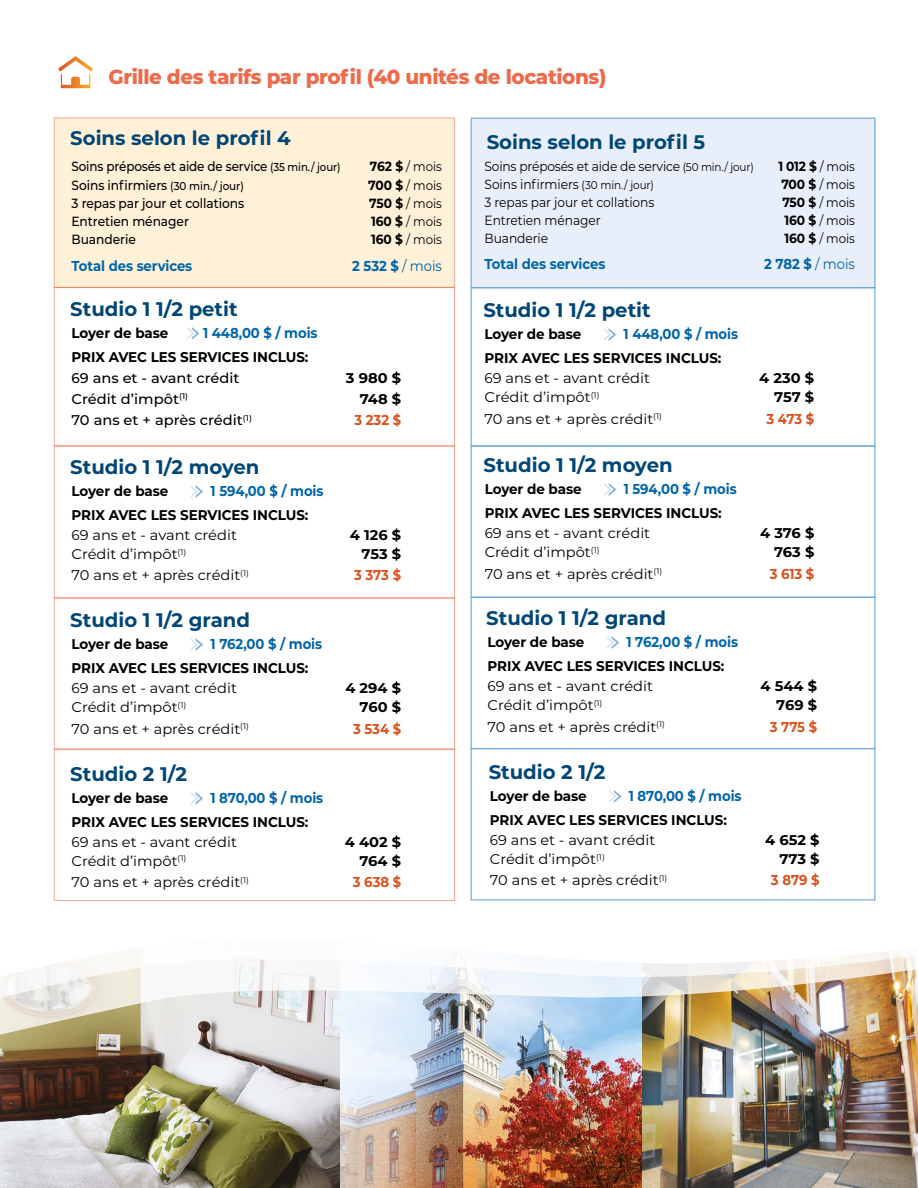
<style>
.page{position:relative;width:918px;height:1188px;background:#fff}
.page>*{position:absolute;margin:0;border:0;box-sizing:border-box;transform-origin:0 0}
.t1{font:800 20.25px "Montserrat";letter-spacing:-.02em;color:#ed6b4b}
.t2{font:700 19.65px "Montserrat";color:#004676}
.t3{font:700 14.4px "Montserrat";letter-spacing:-.005em;color:#0065a9;scale:.92 1}
.t4{font:700 14.4px "Montserrat";letter-spacing:-.005em;color:#da5321;scale:.92 1}
.t5{font:700 14.1px "Montserrat";letter-spacing:-.005em;color:#000;scale:.96 1}
.t6{font:14.1px "Montserrat";color:#000;scale:1.04 1}
.t7{font:14.1px "Montserrat";color:#000;scale:.96 1}
.t8{font:700 14.1px "Montserrat";letter-spacing:-.005em;color:#000;scale:1.04 1}
.t9{font:500 14.1px "Montserrat";color:#000;scale:1.04 1}
.t10{font:500 14.1px "Montserrat";color:#000;scale:.96 1}
.t11{font:13.35px "Montserrat";letter-spacing:-.005em;color:#000;scale:.92 1}
.t12{font:500 13.35px "Montserrat";letter-spacing:-.005em;color:#000;scale:.92 1}
.t13{font:500 13.35px "Montserrat";letter-spacing:-.005em;color:#000;scale:.9 1}
.t14{font:700 13.35px "Montserrat";color:#000;scale:.92 1}
.t15{font:12.9px "Montserrat";letter-spacing:-.005em;color:#000;scale:.92 1}
.s1{font-size:11.4px}
.s2{font-weight:700;font-size:13.35px}
.s3{font-weight:400}
.s4{font-weight:400;font-size:12.9px}
</style>
<div class="page">
<img style="left:0;top:1044px;width:643px;height:144px">
<img style="left:643px;top:1044px;width:275px;height:144px">
<img style="left:0;top:1007px;width:918px;height:37px">
<img style="left:0;top:982px;width:918px;height:25px">
<svg style="left:1px;top:804px;width:917px;height:178px"></svg>
<div style="left:56px;top:119px;width:398px;height:169px;background:#fff1d7"></div>
<div style="left:54px;top:287px;width:401px;height:159px;border:1px solid #ed6b4b"></div>
<div style="left:54px;top:749px;width:401px;height:152px;border:1px solid #ed6b4b"></div>
<svg style="left:187px;top:327px;width:12px;height:13px"></svg>
<svg style="left:191px;top:638px;width:12px;height:13px"></svg>
<svg style="left:191px;top:485px;width:12px;height:13px"></svg>
<svg style="left:191px;top:792px;width:12px;height:13px"></svg>
<svg style="left:58px;top:56px;width:35px;height:32px"></svg>
<div style="left:471px;top:119px;width:404px;height:169px;background:#e8effa"></div>
<svg style="left:604px;top:328px;width:12px;height:13px"></svg>
<svg style="left:607px;top:636px;width:12px;height:13px"></svg>
<svg style="left:604px;top:483px;width:12px;height:13px"></svg>
<svg style="left:609px;top:790px;width:13px;height:13px"></svg>
<div style="left:471px;top:118px;width:404px;height:170px;border:1px solid #70a6da"></div>
<div style="left:471px;top:287px;width:404px;height:160px;border:1px solid #70a6da"></div>
<div style="left:471px;top:445px;width:404px;height:153px;border:1px solid #70a6da"></div>
<div style="left:471px;top:597px;width:404px;height:152px;border:1px solid #70a6da"></div>
<div style="left:471px;top:748px;width:404px;height:152px;border:1px solid #70a6da"></div>
<h1 class="t1" style="left:108px;top:62px;width:499px">Grille des tarifs par profil (40 unités de locations)</h1>
<h2 class="t2" style="left:70px;top:124px;width:222px">Soins selon le profil 4</h2>
<p class="t13" style="left:72px;top:157px;width:300px">Soins préposés et aide de service <span class="s1">(35 min./ jour)</span></p>
<p class="t15" style="left:370px;top:158px;width:80px"><span class="s2">762 $</span> / mois</p>
<p class="t12" style="left:72px;top:176px;width:189px">Soins infirmiers <span class="s1">(30 min./ jour)</span></p>
<p class="t15" style="left:368px;top:176px;width:82px"><span class="s2">700 $</span> / mois</p>
<p class="t12" style="left:72px;top:194px;width:189px">3 repas par jour et collations</p>
<p class="t15" style="left:369px;top:194px;width:80px"><span class="s2">750 $</span> / mois</p>
<p class="t12" style="left:72px;top:212px;width:129px">Entretien ménager</p>
<p class="t15" style="left:371px;top:212px;width:79px"><span class="s2">160 $</span> / mois</p>
<p class="t12" style="left:72px;top:230px;width:71px">Buanderie</p>
<p class="t15" style="left:371px;top:231px;width:79px"><span class="s2">160 $</span> / mois</p>
<p class="t3" style="left:72px;top:256px;width:133px">Total des services</p>
<p class="t3" style="left:352px;top:256px;width:99px">2 532 $ <span class="s3">/ mois</span></p>
<h2 class="t2" style="left:70px;top:294px;width:169px">Studio 1 1/2 petit</h2>
<p class="t5" style="left:72px;top:322px;width:102px">Loyer de base</p>
<p class="t3" style="left:203px;top:322px;width:126px">1 448,00 $ / mois</p>
<p class="t5" style="left:72px;top:347px;width:248px">PRIX AVEC LES SERVICES INCLUS:</p>
<p class="t10" style="left:72px;top:368px;width:177px">69 ans et - avant crédit</p>
<p class="t8" style="left:346px;top:368px;width:55px">3 980 $</p>
<p class="t9" style="left:72px;top:389px;width:114px">Crédit d’impôt<sup>(1)</sup></p>
<p class="t8" style="left:360px;top:389px;width:41px">748 $</p>
<p class="t9" style="left:72px;top:410px;width:175px">70 ans et + après crédit<sup>(1)</sup></p>
<p class="t4" style="left:355px;top:410px;width:52px">3 232 $</p>
<h2 class="t2" style="left:70px;top:453px;width:191px">Studio 1 1/2 moyen</h2>
<p class="t5" style="left:72px;top:481px;width:102px">Loyer de base</p>
<p class="t3" style="left:211px;top:480px;width:124px">1 594,00 $ / mois</p>
<p class="t5" style="left:72px;top:505px;width:248px">PRIX AVEC LES SERVICES INCLUS:</p>
<p class="t7" style="left:72px;top:525px;width:174px">69 ans et - avant crédit</p>
<p class="t8" style="left:350px;top:524px;width:51px">4 126 $</p>
<p class="t6" style="left:72px;top:545px;width:112px">Crédit d’impôt<sup>(1)</sup></p>
<p class="t8" style="left:362px;top:544px;width:40px">753 $</p>
<p class="t6" style="left:72px;top:566px;width:172px">70 ans et + après crédit<sup>(1)</sup></p>
<p class="t4" style="left:354px;top:565px;width:52px">3 373 $</p>
<h2 class="t2" style="left:70px;top:606px;width:181px">Studio 1 1/2 grand</h2>
<p class="t5" style="left:72px;top:634px;width:102px">Loyer de base</p>
<p class="t3" style="left:211px;top:633px;width:123px">1 762,00 $ / mois</p>
<p class="t5" style="left:72px;top:658px;width:248px">PRIX AVEC LES SERVICES INCLUS:</p>
<p class="t7" style="left:72px;top:678px;width:174px">69 ans et - avant crédit</p>
<p class="t8" style="left:345px;top:678px;width:55px">4 294 $</p>
<p class="t6" style="left:72px;top:698px;width:112px">Crédit d’impôt<sup>(1)</sup></p>
<p class="t8" style="left:360px;top:697px;width:41px">760 $</p>
<p class="t6" style="left:72px;top:719px;width:172px">70 ans et + après crédit<sup>(1)</sup></p>
<p class="t4" style="left:353px;top:718px;width:54px">3 534 $</p>
<h2 class="t2" style="left:70px;top:759px;width:118px">Studio 2 1/2</h2>
<p class="t5" style="left:72px;top:787px;width:102px">Loyer de base</p>
<p class="t3" style="left:210px;top:787px;width:124px">1 870,00 $ / mois</p>
<p class="t5" style="left:72px;top:812px;width:248px">PRIX AVEC LES SERVICES INCLUS:</p>
<p class="t7" style="left:72px;top:832px;width:174px">69 ans et - avant crédit</p>
<p class="t8" style="left:345px;top:831px;width:56px">4 402 $</p>
<p class="t6" style="left:72px;top:851px;width:112px">Crédit d’impôt<sup>(1)</sup></p>
<p class="t8" style="left:360px;top:851px;width:42px">764 $</p>
<p class="t6" style="left:72px;top:873px;width:172px">70 ans et + après crédit<sup>(1)</sup></p>
<p class="t4" style="left:353px;top:872px;width:54px">3 638 $</p>
<h2 class="t2" style="left:487px;top:127px;width:220px">Soins selon le profil 5</h2>
<p class="t11" style="left:485px;top:157px;width:294px">Soins préposés et aide de service <span class="s1">(50 min./ jour)</span></p>
<p class="t14" style="left:778px;top:156px;width:85px">1 012 $ <span class="s4">/ mois</span></p>
<p class="t11" style="left:485px;top:175px;width:186px">Soins infirmiers <span class="s1">(30 min./ jour)</span></p>
<p class="t15" style="left:781px;top:175px;width:82px"><span class="s2">700 $</span> / mois</p>
<p class="t11" style="left:485px;top:193px;width:186px">3 repas par jour et collations</p>
<p class="t15" style="left:782px;top:193px;width:80px"><span class="s2">750 $</span> / mois</p>
<p class="t11" style="left:485px;top:211px;width:128px">Entretien ménager</p>
<p class="t15" style="left:784px;top:212px;width:78px"><span class="s2">160 $</span> / mois</p>
<p class="t11" style="left:485px;top:229px;width:71px">Buanderie</p>
<p class="t15" style="left:784px;top:230px;width:78px"><span class="s2">160 $</span> / mois</p>
<p class="t3" style="left:485px;top:253px;width:133px">Total des services</p>
<p class="t3" style="left:764px;top:253px;width:100px">2 782 $ <span class="s3">/ mois</span></p>
<h2 class="t2" style="left:483px;top:296px;width:169px">Studio 1 1/2 petit</h2>
<p class="t5" style="left:485px;top:324px;width:102px">Loyer de base</p>
<p class="t3" style="left:624px;top:323px;width:126px">1 448,00 $ / mois</p>
<p class="t5" style="left:485px;top:348px;width:248px">PRIX AVEC LES SERVICES INCLUS:</p>
<p class="t7" style="left:485px;top:368px;width:174px">69 ans et - avant crédit</p>
<p class="t8" style="left:759px;top:368px;width:54px">4 230 $</p>
<p class="t6" style="left:485px;top:388px;width:112px">Crédit d’impôt<sup>(1)</sup></p>
<p class="t8" style="left:774px;top:387px;width:40px">757 $</p>
<p class="t6" style="left:485px;top:409px;width:172px">70 ans et + après crédit<sup>(1)</sup></p>
<p class="t4" style="left:766px;top:408px;width:53px">3 473 $</p>
<h2 class="t2" style="left:484px;top:451px;width:191px">Studio 1 1/2 moyen</h2>
<p class="t5" style="left:485px;top:479px;width:102px">Loyer de base</p>
<p class="t3" style="left:624px;top:478px;width:124px">1 594,00 $ / mois</p>
<p class="t5" style="left:485px;top:503px;width:248px">PRIX AVEC LES SERVICES INCLUS:</p>
<p class="t7" style="left:485px;top:523px;width:174px">69 ans et - avant crédit</p>
<p class="t8" style="left:760px;top:523px;width:54px">4 376 $</p>
<p class="t6" style="left:485px;top:543px;width:112px">Crédit d’impôt<sup>(1)</sup></p>
<p class="t8" style="left:774px;top:542px;width:40px">763 $</p>
<p class="t6" style="left:485px;top:564px;width:172px">70 ans et + après crédit<sup>(1)</sup></p>
<p class="t4" style="left:770px;top:563px;width:50px">3 613 $</p>
<h2 class="t2" style="left:486px;top:604px;width:181px">Studio 1 1/2 grand</h2>
<p class="t5" style="left:488px;top:632px;width:102px">Loyer de base</p>
<p class="t3" style="left:626px;top:631px;width:123px">1 762,00 $ / mois</p>
<p class="t5" style="left:488px;top:656px;width:248px">PRIX AVEC LES SERVICES INCLUS:</p>
<p class="t7" style="left:488px;top:676px;width:174px">69 ans et - avant crédit</p>
<p class="t8" style="left:761px;top:676px;width:56px">4 544 $</p>
<p class="t6" style="left:488px;top:696px;width:112px">Crédit d’impôt<sup>(1)</sup></p>
<p class="t8" style="left:776px;top:695px;width:41px">769 $</p>
<p class="t6" style="left:488px;top:717px;width:172px">70 ans et + après crédit<sup>(1)</sup></p>
<p class="t4" style="left:770px;top:716px;width:53px">3 775 $</p>
<h2 class="t2" style="left:489px;top:758px;width:118px">Studio 2 1/2</h2>
<p class="t5" style="left:490px;top:786px;width:102px">Loyer de base</p>
<p class="t3" style="left:629px;top:785px;width:124px">1 870,00 $ / mois</p>
<p class="t5" style="left:490px;top:810px;width:248px">PRIX AVEC LES SERVICES INCLUS:</p>
<p class="t7" style="left:490px;top:830px;width:174px">69 ans et - avant crédit</p>
<p class="t8" style="left:765px;top:829px;width:54px">4 652 $</p>
<p class="t6" style="left:490px;top:850px;width:112px">Crédit d’impôt<sup>(1)</sup></p>
<p class="t8" style="left:779px;top:849px;width:40px">773 $</p>
<p class="t6" style="left:490px;top:871px;width:172px">70 ans et + après crédit<sup>(1)</sup></p>
<p class="t4" style="left:771px;top:870px;width:54px">3 879 $</p>
</div>
